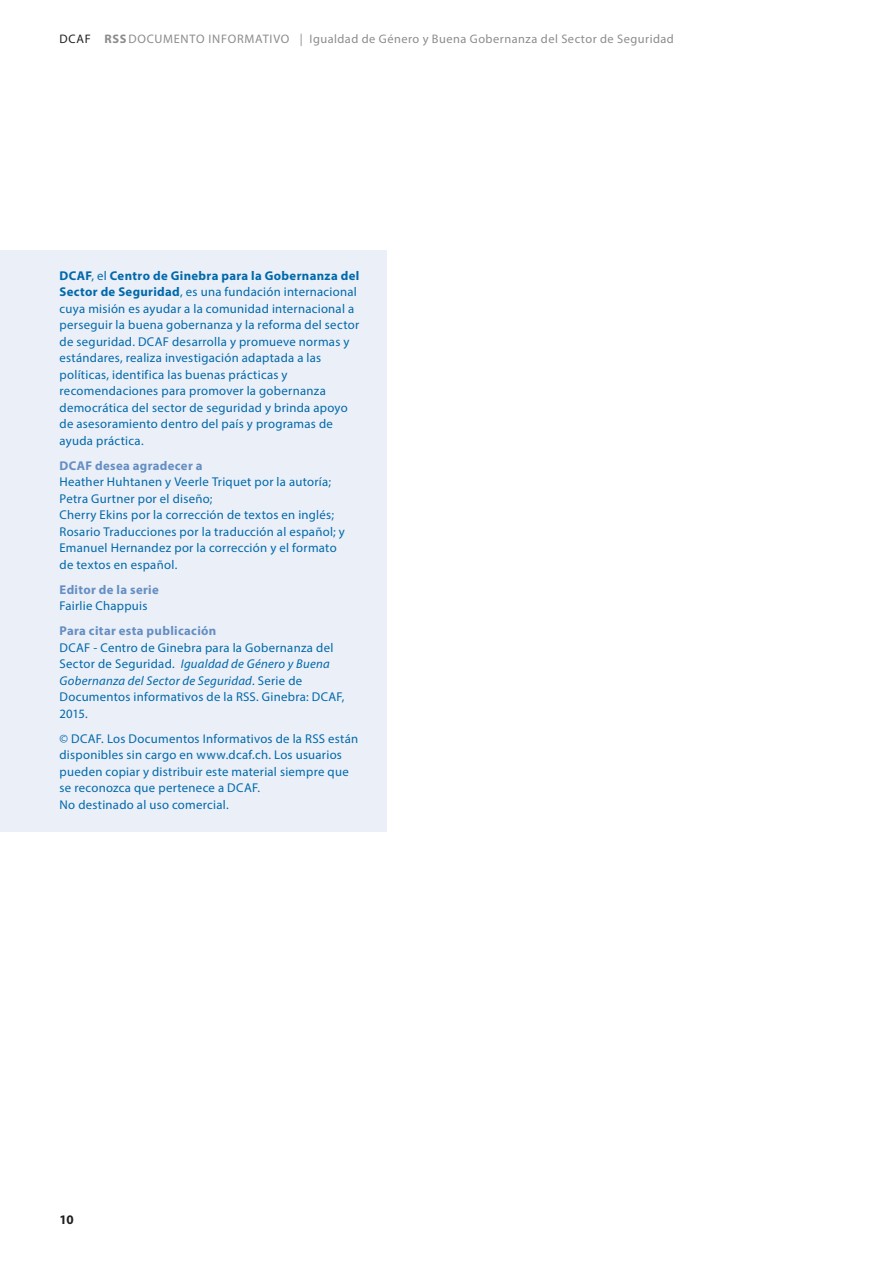
<style>
.page{position:relative;width:893px;height:1263px;background:#fff}
.page>*{position:absolute;margin:0;border:0;box-sizing:border-box;transform-origin:0 0}
.t1{font:700 13.2px "Myriad Pro";color:#231f20}
._5_Graf_Tab_GS{font:12.75px/16.5px "Myriad Pro";letter-spacing:.025em;color:#0069ab}
._5_Graf_Tab_GS-2{font:700 12.75px/16.5px "Myriad Pro";letter-spacing:.025em;color:#648ec3}
.t2{font:12.3px "Myriad Pro";letter-spacing:.04em;color:#8a8c8f}
.s1{color:#231f20}
.s2{font-weight:700}
.s3{font-weight:700;color:#648ec3}
.s4{font-weight:400;color:#0069ab}
.s5{font-style:italic}
</style>
<div class="page">
<div style="left:0;top:251px;width:387px;height:581px;background:#ebeff7"></div>
<p class="t2" style="left:60px;top:32px;width:616px"><span class="s1">DCAF</span> <span class="s2">RSS</span>DOCUMENTO INFORMATIVO | Igualdad de Género y Buena Gobernanza del Sector de Seguridad</p>
<p class="_5_Graf_Tab_GS" style="left:60px;top:267px;width:301px"><span class="s2">DCAF</span>, el <span class="s2">Centro de Ginebra para la Gobernanza del Sector de Seguridad</span>, es una fundación internacional cuya misión es ayudar a la comunidad internacional a perseguir la buena gobernanza y la reforma del sector de seguridad. DCAF desarrolla y promueve normas y estándares, realiza investigación adaptada a las políticas, identifica las buenas prácticas y recomendaciones para promover la gobernanza democrática del sector de seguridad y brinda apoyo de asesoramiento dentro del país y programas de ayuda práctica.</p>
<p class="_5_Graf_Tab_GS" style="left:60px;top:457px;width:287px"><span class="s3">DCAF desea agradecer a<br></span>Heather Huhtanen y Veerle Triquet por la autoría; Petra Gurtner por el diseño;<br>Cherry Ekins por la corrección de textos en inglés; Rosario Traducciones por la traducción al español; y Emanuel Hernandez por la corrección y el formato de textos en español.</p>
<p class="_5_Graf_Tab_GS-2" style="left:60px;top:581px;width:101px">Editor de la serie<br><span class="s4">Fairlie Chappuis</span></p>
<p class="_5_Graf_Tab_GS" style="left:60px;top:622px;width:287px"><span class="s3">Para citar esta publicación<br></span>DCAF - Centro de Ginebra para la Gobernanza del Sector de Seguridad. <span class="s5">Igualdad de Género y Buena Gobernanza del Sector de Seguridad</span>. Serie de Documentos informativos de la RSS. Ginebra: DCAF, 2015.</p>
<p class="_5_Graf_Tab_GS" style="left:60px;top:730px;width:300px">© DCAF. Los Documentos Informativos de la RSS están disponibles sin cargo en www.dcaf.ch. Los usuarios pueden copiar y distribuir este material siempre que se reconozca que pertenece a DCAF.<br>No destinado al uso comercial.</p>
<p class="t1" style="left:60px;top:1210px;width:16px">10</p>
</div>
